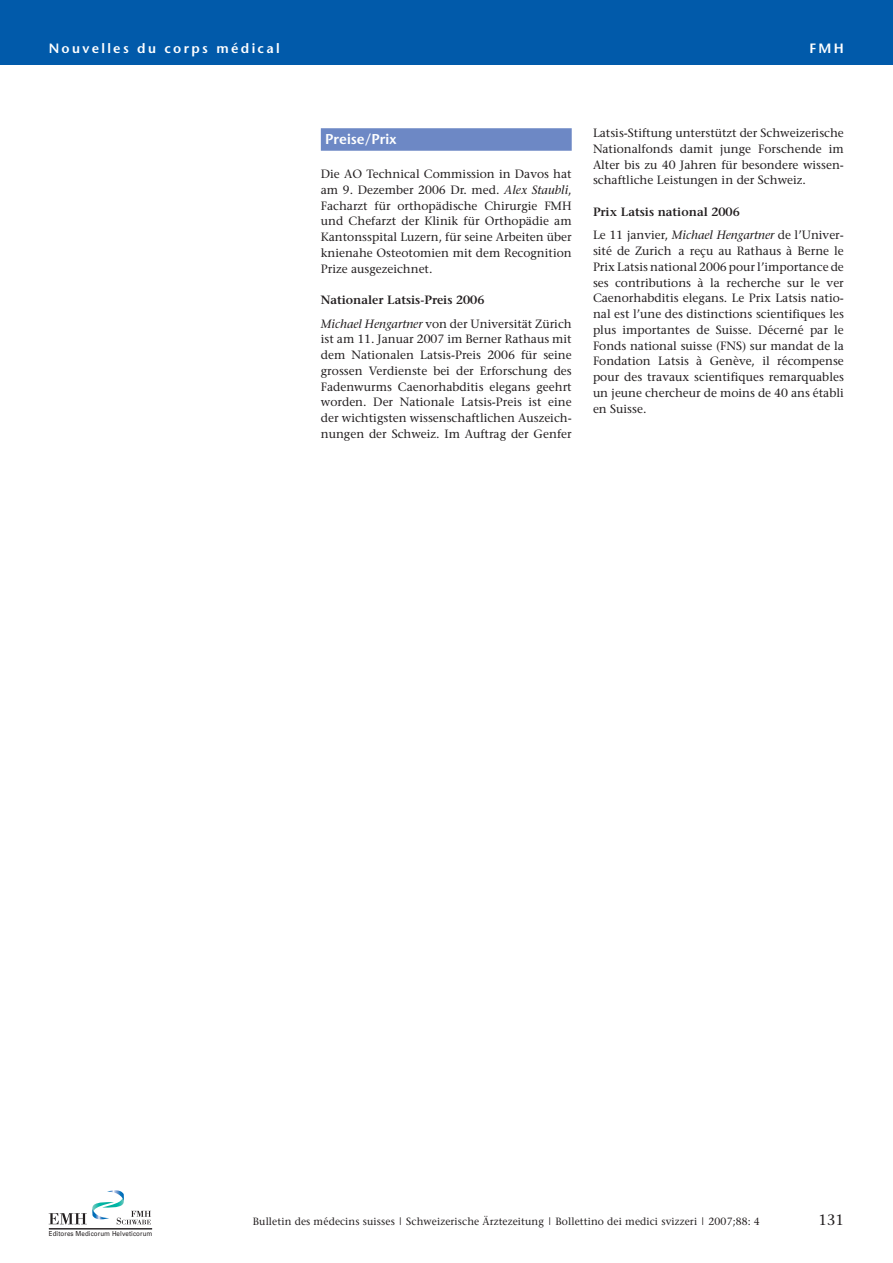
<style>
.page{position:relative;width:893px;height:1263px;background:#fff}
.page>*{position:absolute;margin:0;border:0;box-sizing:border-box;transform-origin:0 0}
.t1{font:15px "Stone Serif";color:#231f20}
.t2{font:600 14.25px "Stone Sans";color:#fff}
.t3{font:600 13.5px "Stone Sans";letter-spacing:.17em;color:#fff}
.t4{font:12px/15.8px "Stone Serif";color:#231f20;text-align:justify}
.t5{font:600 12px/23.5px "Stone Serif";color:#231f20}
.t6{font:10.5px "Stone Serif";letter-spacing:.01em;color:#231f20}
.t7{font:6.9px "Univers";letter-spacing:.015em;color:#231f20;scale:.9 1}
.s1{font-style:italic}
.s2{font-weight:400;font-style:italic}
.s3{font-weight:400}
.s4{font-weight:600}
</style>
<div class="page">
<div style="left:321px;top:128px;width:251px;height:23px;background:#6d88c5"></div>
<svg style="left:49px;top:1190px;width:102px;height:34px"></svg>
<hr style="left:49px;top:1228px;width:103px;height:1px;background:#231f20">
<div style="left:0;top:0;width:893px;height:64px;background:#015aaa"></div>
<p class="t3" style="left:49px;top:42px;width:232px">Nouvelles du corps médical</p>
<p class="t3" style="left:809px;top:42px;width:36px">FMH</p>
<p class="t2" style="left:325px;top:134px;width:73px">Preise/Prix</p>
<p class="t4" style="left:321px;top:167px;width:252px">Die AO Technical Commission in Davos hat am 9. Dezember 2006 Dr. med. <span class="s1">Alex Staubli</span>, Facharzt für orthopädische Chirurgie FMH und Chefarzt der Klinik für Orthopädie am Kantonsspital Luzern, für seine Arbeiten über knienahe Osteotomien mit dem Recognition Prize ausgezeichnet.</p>
<p class="t5" style="left:321px;top:289px;width:252px">Nationaler Latsis-Preis 2006<br><span class="s2">Michael Hengartner</span> <span class="s3">von der Universität Zürich</span></p>
<p class="t4" style="left:321px;top:332px;width:252px">ist am 11. Januar 2007 im Berner Rathaus mit dem Nationalen Latsis-Preis 2006 für seine grossen Verdienste bei der Erforschung des Fadenwurms Caenorhabditis elegans geehrt worden. Der Nationale Latsis-Preis ist eine der wichtigsten wissenschaftlichen Auszeich&shy;nungen der Schweiz. Im Auftrag der Genfer</p>
<p class="t4" style="left:593px;top:126px;width:252px">Latsis-Stiftung unterstützt der Schweizerische Nationalfonds damit junge Forschende im Alter bis zu 40 Jahren für besondere wissen&shy;schaftliche Leistungen in der Schweiz.</p>
<p class="t4" style="left:593px;top:201px;width:252px;line-height:23.5px"><span class="s4">Prix Latsis national 2006<br></span>Le 11 janvier, <span class="s1">Michael Hengartner</span> de l’Univer-</p>
<p class="t4" style="left:593px;top:244px;width:252px">sité de Zurich a reçu au Rathaus à Berne le Prix Latsis national 2006 pour l’importance de ses contributions à la recherche sur le ver Caenorhabditis elegans. Le Prix Latsis natio&shy;nal est l’une des distinctions scientifiques les plus importantes de Suisse. Décerné par le Fonds national suisse (FNS) sur mandat de la Fondation Latsis à Genève, il récompense pour des travaux scientifiques remarquables un jeune chercheur de moins de 40 ans établi en Suisse.</p>
<p class="t7" style="left:49px;top:1229px;width:117px">Editores Medicorum Helveticorum</p>
<p class="t6" style="left:253px;top:1217px;width:509px">Bulletin des médecins suisses | Schweizerische Ärztezeitung | Bollettino dei medici svizzeri | 2007;88: 4</p>
<p class="t1" style="left:818px;top:1213px;width:27px">131</p>
</div>
